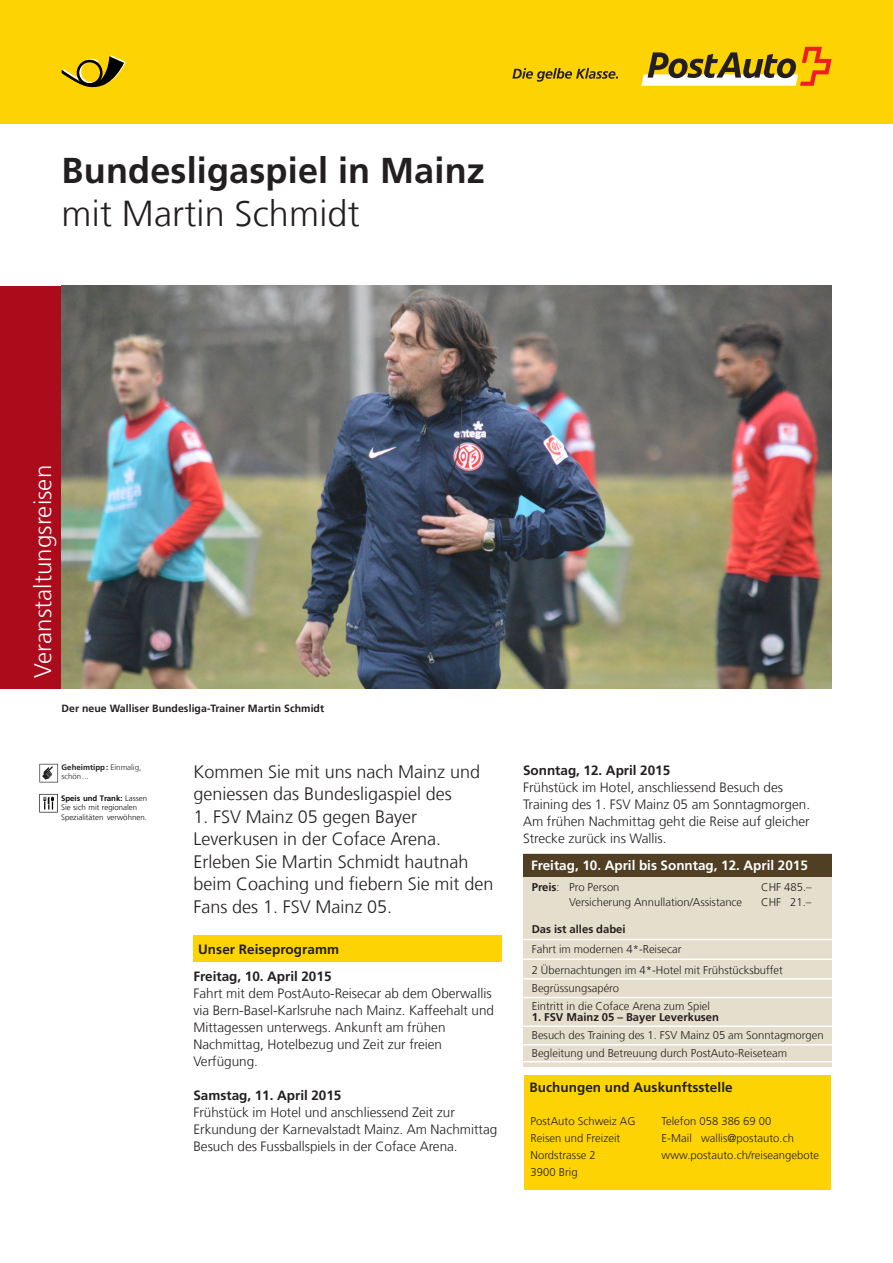
<style>
.page{position:relative;width:893px;height:1263px;background:#fff}
.page>*{position:absolute;margin:0;border:0;box-sizing:border-box;transform-origin:0 0}
.Fliesstext{font:700 36px "Frutiger";letter-spacing:.005em;color:#231f20}
.Fliesstext-2{font:300 36px "Frutiger";letter-spacing:.005em;color:#231f20}
.Fliesstext-3{font:300 24px "Frutiger";letter-spacing:.005em;color:#fff}
.Pagina_Light{font:300 18px/22.5px "Frutiger";color:#231f20}
.Fliesstext-4{font:300 13.5px/17px "Frutiger";color:#231f20}
.Fliesstext-5{font:700 13.5px "Frutiger";color:#231f20}
.Absenderadresse{font:700 13.5px "Frutiger";color:#fff}
.Absenderadresse-2{font:300 11.25px "Frutiger";color:#231f20}
.Fliesstext-6{font:300 11.25px "Frutiger";letter-spacing:.005em;color:#231f20}
.Absenderadresse-3{font:700 11.25px "Frutiger";color:#231f20}
.Fliesstext-7{font:700 10.5px "Frutiger";letter-spacing:.005em;color:#231f20}
.t1{font:300 7.95px/9.3px "Frutiger";color:#231f20}
.t2{font:300 7.8px/9.3px "Frutiger";color:#0b0a08}
.s1{font-weight:700}
</style>
<div class="page">
<div style="left:0;top:0;width:893px;height:123px;background:#fed304"></div>
<svg style="left:641px;top:47px;width:191px;height:39px"></svg>
<svg style="left:512px;top:68px;width:106px;height:14px"></svg>
<svg style="left:62px;top:55px;width:64px;height:33px"></svg>
<div style="left:0;top:286px;width:62px;height:402px;background:#ab0b1b"></div>
<div style="left:523px;top:854px;width:308px;height:213px;background:#e6decc"></div>
<div style="left:523px;top:854px;width:308px;height:22px;background:#513f23"></div>
<hr style="left:522px;top:939px;width:361px;height:1px;background:#fff">
<hr style="left:521px;top:958px;width:361px;height:2px;background:#fff">
<hr style="left:519px;top:978px;width:361px;height:1px;background:#fff">
<hr style="left:517px;top:997px;width:361px;height:1px;background:#fff">
<hr style="left:517px;top:1025px;width:361px;height:2px;background:#fff">
<hr style="left:516px;top:1044px;width:361px;height:1px;background:#fff">
<hr style="left:516px;top:1061px;width:361px;height:1px;background:#fff">
<div style="left:524px;top:1076px;width:307px;height:114px;background:#fed304"></div>
<img style="left:62px;top:286px;width:769px;height:402px">
<div style="left:193px;top:935px;width:309px;height:27px;background:#fed304"></div>
<svg style="left:39px;top:794px;width:19px;height:18px"></svg>
<svg style="left:39px;top:764px;width:19px;height:18px"></svg>
<p class="Fliesstext" style="left:62px;top:150px;width:425px">Bundesligaspiel in Mainz</p>
<p class="Fliesstext-2" style="left:62px;top:193px;width:300px">mit Martin Schmidt</p>
<p class="Fliesstext-3" style="left:29px;top:678px;width:214px;rotate:-90deg">Veranstaltungsreisen</p>
<p class="Fliesstext-7" style="left:62px;top:702px;width:264px">Der neue Walliser Bundesliga-Trainer Martin Schmidt</p>
<p class="t1" style="left:61px;top:762px;width:81px"><span class="s1">Geheimtipp:</span> Einmalig, schön...</p>
<p class="t2" style="left:61px;top:794px;width:88px"><span class="s1">Speis und Trank:</span> Lassen<br>Sie sich mit regionalen<br>Spezialitäten verwöhnen.</p>
<p class="Pagina_Light" style="left:193px;top:760px;width:288px">Kommen Sie mit uns nach Mainz und geniessen das Bundesligaspiel des</p>
<p class="Pagina_Light" style="left:193px;top:805px;width:249px">1. FSV Mainz 05 gegen Bayer<br>Leverkusen in der Coface Arena.</p>
<p class="Pagina_Light" style="left:193px;top:850px;width:301px">Erleben Sie Martin Schmidt hautnah beim Coaching und fiebern Sie mit den<br>Fans des 1. FSV Mainz 05.</p>
<p class="Fliesstext-5" style="left:198px;top:941px;width:143px">Unser Reiseprogramm</p>
<p class="Fliesstext-5" style="left:193px;top:968px;width:140px">Freitag, 10. April 2015</p>
<p class="Fliesstext-4" style="left:193px;top:985px;width:302px">Fahrt mit dem PostAuto-Reisecar ab dem Oberwallis via Bern-Basel-Karlsruhe nach Mainz. Kaffeehalt und<br>Mittagessen unterwegs. Ankunft am frühen</p>
<p class="Fliesstext-4" style="left:193px;top:1036px;width:250px">Nachmittag, Hotelbezug und Zeit zur freien</p>
<p class="Fliesstext-4" style="left:193px;top:1053px;width:66px">Verfügung.</p>
<p class="Fliesstext-5" style="left:193px;top:1087px;width:150px">Samstag, 11. April 2015</p>
<p class="Fliesstext-4" style="left:193px;top:1104px;width:263px">Frühstück im Hotel und anschliessend Zeit zur</p>
<p class="Fliesstext-4" style="left:193px;top:1121px;width:305px">Erkundung der Karnevalstadt Mainz. Am Nachmittag<br>Besuch des Fussballspiels in der Coface Arena.</p>
<p class="Fliesstext-5" style="left:523px;top:762px;width:149px">Sonntag, 12. April 2015</p>
<p class="Fliesstext-4" style="left:523px;top:779px;width:289px">Frühstück im Hotel, anschliessend Besuch des Training des 1. FSV Mainz 05 am Sonntagmorgen.<br>Am frühen Nachmittag geht die Reise auf gleicher Strecke zurück ins Wallis.</p>
<p class="Absenderadresse" style="left:531px;top:858px;width:278px">Freitag, 10. April bis Sonntag, 12. April 2015</p>
<p class="Absenderadresse-2" style="left:532px;top:881px;width:89px"><span class="s1">Preis</span>: Pro Person</p>
<p class="Absenderadresse-2" style="left:761px;top:881px;width:52px">CHF 485.–</p>
<p class="Absenderadresse-2" style="left:569px;top:896px;width:175px">Versicherung Annullation/Assistance</p>
<p class="Absenderadresse-2" style="left:761px;top:896px;width:52px">CHF 21.–</p>
<p class="Absenderadresse-3" style="left:532px;top:922px;width:95px">Das ist alles dabei</p>
<p class="Absenderadresse-2" style="left:532px;top:943px;width:151px">Fahrt im modernen 4*-Reisecar</p>
<p class="Absenderadresse-2" style="left:532px;top:963px;width:253px">2 Übernachtungen im 4*-Hotel mit Frühstücksbuffet</p>
<p class="Absenderadresse-2" style="left:532px;top:981px;width:89px">Begrüssungsapéro</p>
<p class="Absenderadresse-2" style="left:532px;top:999px;width:180px">Eintritt in die Coface Arena zum Spiel</p>
<p class="Absenderadresse-3" style="left:532px;top:1010px;width:189px">1. FSV Mainz 05 – Bayer Leverkusen</p>
<p class="Absenderadresse-2" style="left:532px;top:1028px;width:294px">Besuch des Training des 1. FSV Mainz 05 am Sonntagmorgen</p>
<p class="Absenderadresse-2" style="left:532px;top:1046px;width:257px">Begleitung und Betreuung durch PostAuto-Reiseteam</p>
<p class="Fliesstext-5" style="left:529px;top:1080px;width:205px">Buchungen und Auskunftsstelle</p>
<p class="Fliesstext-6" style="left:530px;top:1114px;width:107px">PostAuto Schweiz AG</p>
<p class="Fliesstext-6" style="left:530px;top:1131px;width:91px">Reisen und Freizeit</p>
<p class="Fliesstext-6" style="left:530px;top:1148px;width:67px">Nordstrasse 2</p>
<p class="Fliesstext-6" style="left:530px;top:1165px;width:49px">3900 Brig</p>
<p class="Fliesstext-6" style="left:662px;top:1114px;width:111px">Telefon 058 386 69 00</p>
<p class="Fliesstext-6" style="left:662px;top:1131px;width:134px">E-Mail wallis@postauto.ch</p>
<p class="Fliesstext-6" style="left:662px;top:1148px;width:159px">www.postauto.ch/reiseangebote</p>
</div>
